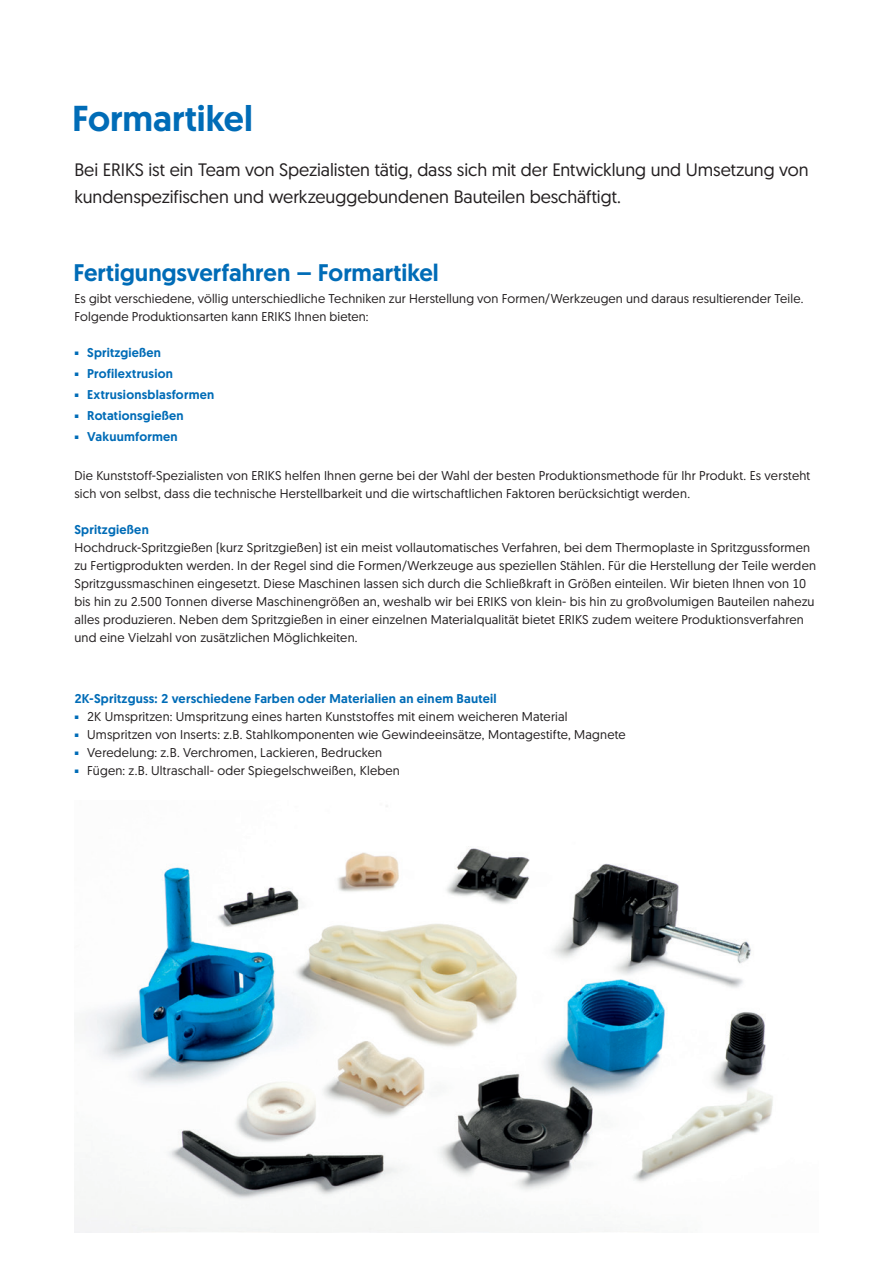
<style>
.page{position:relative;width:893px;height:1263px;background:#fff}
.page>*{position:absolute;margin:0;border:0;box-sizing:border-box;transform-origin:0 0}
.t1{font:500 36px "Geomanist";color:#006cb7}
.t2{font:500 24px "Geomanist";color:#006cb7}
.t3{font:18px/27px "Geomanist";letter-spacing:-.005em;color:#231f20}
.t4{font:12.75px/18px "Geomanist";letter-spacing:.015em;color:#231f20}
.t5{font:500 12.75px "Geomanist";letter-spacing:.02em;color:#006cb7}
</style>
<div class="page">
<img style="left:74px;top:806px;width:699px;height:426px">
<h1 class="t1" style="left:72px;top:94px;width:182px">Formartikel</h1>
<h3 class="t3" style="left:74px;top:156px;width:736px">Bei ERIKS ist ein Team von Spezialisten tätig, dass sich mit der Entwicklung und Umsetzung von kundenspezifischen und werkzeuggebundenen Bauteilen beschäftigt.</h3>
<h2 class="t2" style="left:73px;top:256px;width:367px">Fertigungsverfahren – Formartikel</h2>
<p class="t4" style="left:74px;top:289px;width:730px">Es gibt verschiedene, völlig unterschiedliche Techniken zur Herstellung von Formen/Werkzeugen und daraus resultierender Teile.<br>Folgende Produktionsarten kann ERIKS Ihnen bieten:</p>
<p class="t5" style="left:74px;top:344px;width:88px"><sup>■</sup> Spritzgießen</p>
<p class="t5" style="left:74px;top:365px;width:100px"><sup>■</sup> Profilextrusion</p>
<p class="t5" style="left:74px;top:386px;width:141px"><sup>■</sup> Extrusionsblasformen</p>
<p class="t5" style="left:74px;top:407px;width:111px"><sup>■</sup> Rotationsgießen</p>
<p class="t5" style="left:74px;top:428px;width:105px"><sup>■</sup> Vakuumformen</p>
<p class="t4" style="left:74px;top:466px;width:737px">Die Kunststoff-Spezialisten von ERIKS helfen Ihnen gerne bei der Wahl der besten Produktionsmethode für Ihr Produkt. Es versteht sich von selbst, dass die technische Herstellbarkeit und die wirtschaftlichen Faktoren berücksichtigt werden.</p>
<p class="t5" style="left:74px;top:521px;width:76px">Spritzgießen</p>
<p class="t4" style="left:74px;top:538px;width:743px">Hochdruck-Spritzgießen (kurz Spritzgießen) ist ein meist vollautomatisches Verfahren, bei dem Thermoplaste in Spritzgussformen zu Fertigprodukten werden. In der Regel sind die Formen/Werkzeuge aus speziellen Stählen. Für die Herstellung der Teile werden Spritzgussmaschinen eingesetzt. Diese Maschinen lassen sich durch die Schließkraft in Größen einteilen. Wir bieten Ihnen von 10 bis hin zu 2.500 Tonnen diverse Maschinengrößen an, weshalb wir bei ERIKS von klein- bis hin zu großvolumigen Bauteilen nahezu alles produzieren. Neben dem Spritzgießen in einer einzelnen Materialqualität bietet ERIKS zudem weitere Produktionsverfahren und eine Vielzahl von zusätzlichen Möglichkeiten.</p>
<p class="t5" style="left:74px;top:690px;width:424px">2K-Spritzguss: 2 verschiedene Farben oder Materialien an einem Bauteil</p>
<p class="t4" style="left:74px;top:707px;width:495px"><sup>■</sup> 2K Umspritzen: Umspritzung eines harten Kunststoffes mit einem weicheren Material</p>
<p class="t4" style="left:74px;top:725px;width:553px"><sup>■</sup> Umspritzen von Inserts: z.B. Stahlkomponenten wie Gewindeeinsätze, Montagestifte, Magnete</p>
<p class="t4" style="left:74px;top:743px;width:309px"><sup>■</sup> Veredelung: z.B. Verchromen, Lackieren, Bedrucken</p>
<p class="t4" style="left:74px;top:761px;width:327px"><sup>■</sup> Fügen: z.B. Ultraschall- oder Spiegelschweißen, Kleben</p>
</div>
